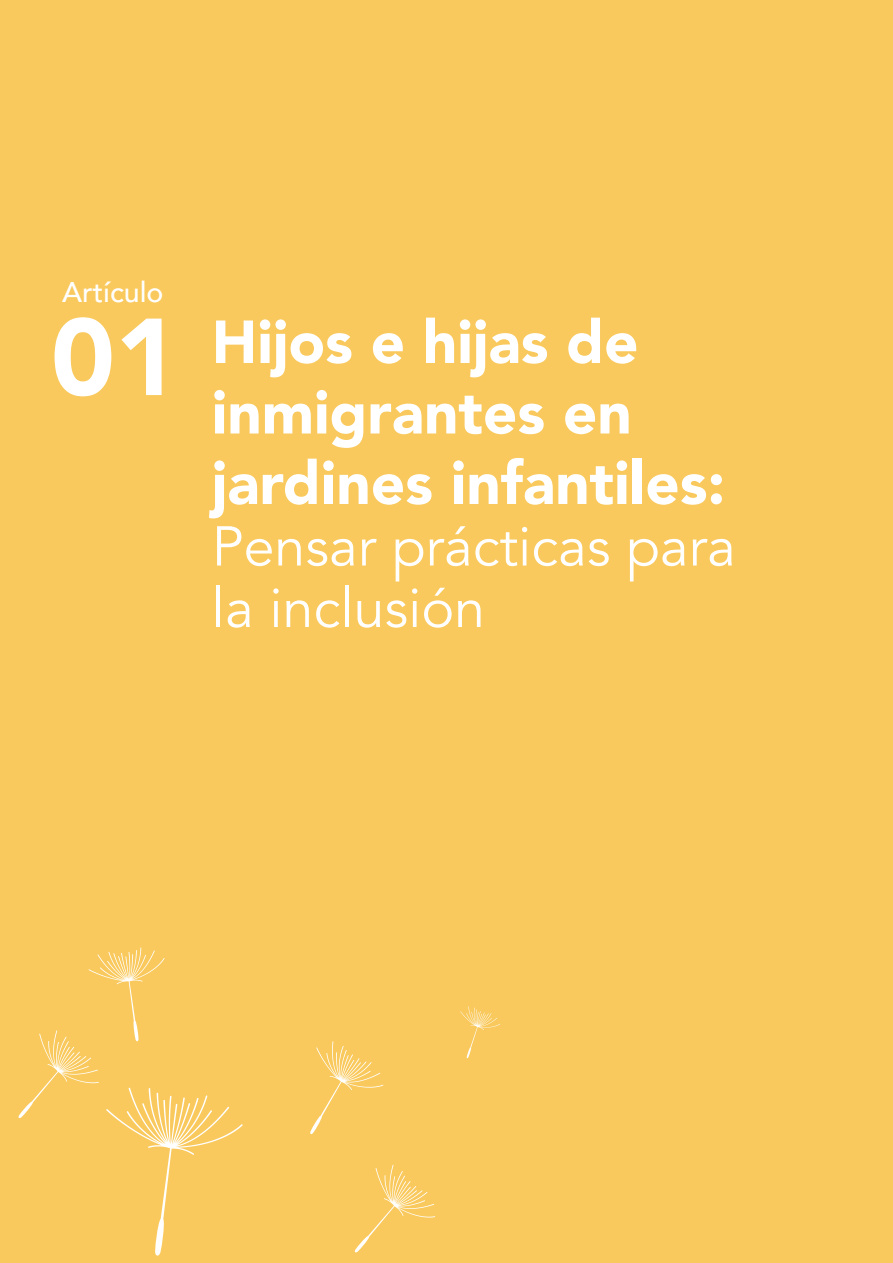
<style>
.page{position:relative;width:893px;height:1263px;background:#f9c95d}
.page>*{position:absolute;margin:0;border:0;box-sizing:border-box;transform-origin:0 0}
.No_Spacing{font:900 108px "Avenir";color:#fff}
.No_Spacing-2{font:900 60px/70.5px "Avenir";color:#fff}
.No_Spacing-3{font:55.5px/61.5px "Avenir";color:#fff}
.No_Spacing-4{font:500 28.5px "Avenir";color:#fff}
</style>
<div class="page">
<svg style="left:354px;top:1165px;width:81px;height:88px"></svg>
<svg style="left:310px;top:1041px;width:73px;height:94px"></svg>
<svg style="left:18px;top:947px;width:225px;height:309px"></svg>
<svg style="left:460px;top:1006px;width:40px;height:52px"></svg>
<p class="No_Spacing-4" style="left:62px;top:268px;width:103px">Artículo</p>
<p class="No_Spacing" style="left:51px;top:265px;width:129px">01</p>
<p class="No_Spacing-2" style="left:212px;top:305px;width:515px">Hijos e hijas de inmigrantes en jardines infantiles:</p>
<p class="No_Spacing-3" style="left:212px;top:517px;width:526px">Pensar prácticas para la inclusión</p>
</div>
